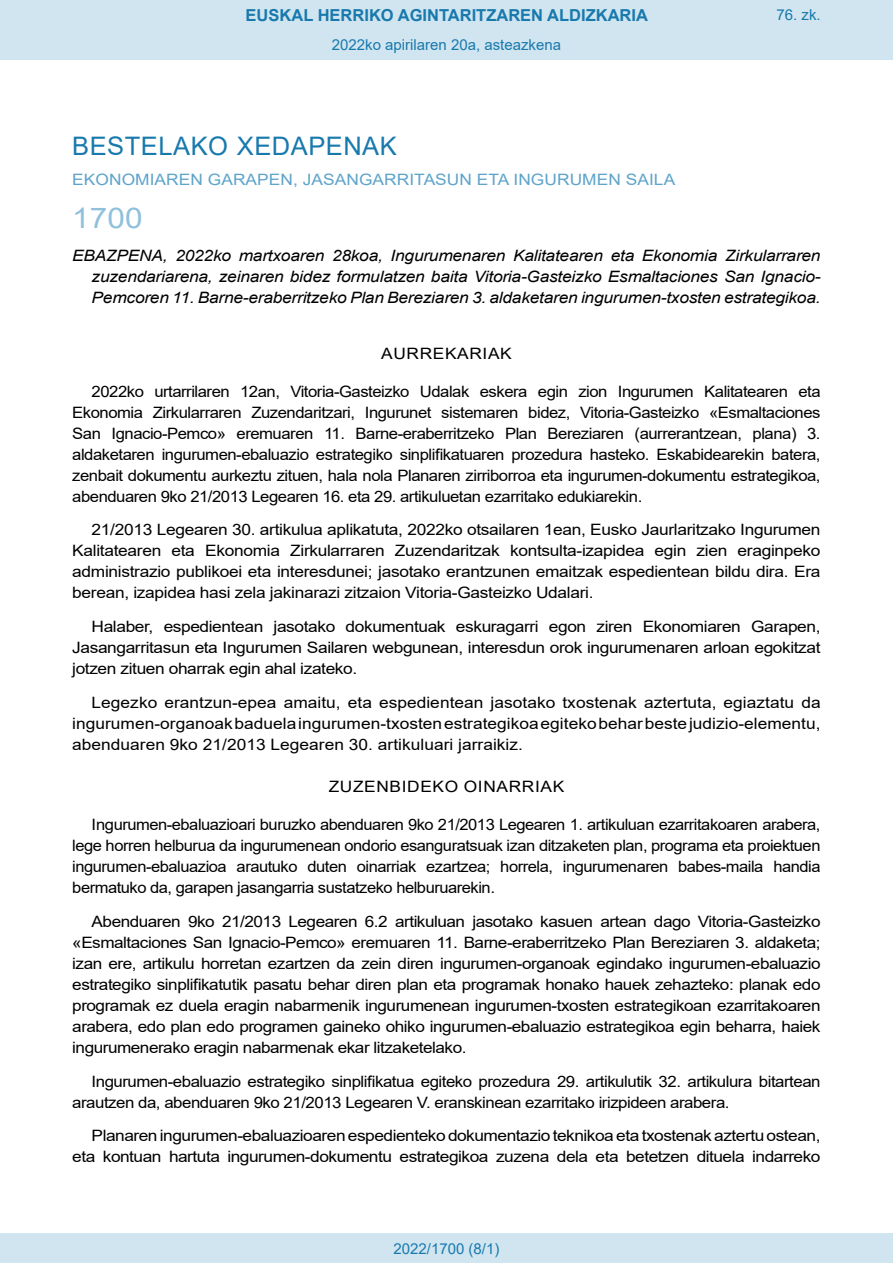
<style>
.page{position:relative;width:893px;height:1263px;background:#fff}
.page>*{position:absolute;margin:0;border:0;box-sizing:border-box;transform-origin:0 0}
.BOPVOrden{font:28.5px "Arial";color:#90c0db;scale:1.11 1}
.BOPVSeccion{font:25.5px "Arial";letter-spacing:.02em;color:#1879ad}
.t1{font:700 16.5px "Arial";color:#1879ad}
.BOPVDetalle{font:15.6px/21px "Arial";letter-spacing:-.03em;color:#000;text-align:justify;scale:1.11 1}
.BOPVDetalle-2{font:15.6px/21px "Arial";letter-spacing:-.03em;color:#000;text-align:justify;scale:1.09 1}
.BOPVDetalle-3{font:15.6px/21px "Arial";letter-spacing:-.03em;color:#000;text-align:justify;scale:1.06 1}
.BOPVDetalle-4{font:15.6px/21px "Arial";letter-spacing:-.03em;color:#000;text-align:justify;scale:1.05 1}
.BOPVTitulo{font:italic 15.6px/21px "Arial";letter-spacing:-.015em;color:#000;text-align:justify;scale:1.11 1}
.BOPVDetalle-5{font:15.6px/21px "Arial";letter-spacing:-.03em;color:#000;scale:1.07 1}
.BOPVOrganismo{font:15.6px "Arial";letter-spacing:.005em;color:#5ea4ca;scale:1.11 1}
.BOPVClave{font:15.6px "Arial";letter-spacing:.035em;color:#000;scale:1.11 1}
.Paginacion_Centro{font:15px "Arial";color:#1879ad}
</style>
<div class="page">
<div style="left:0;top:0;width:893px;height:60px;background:#d0e5f0"></div>
<div style="left:0;top:1233px;width:893px;height:30px;background:#d0e5f0"></div>
<p class="t1" style="left:246px;top:3px;width:404px">EUSKAL HERRIKO AGINTARITZAREN ALDIZKARIA</p>
<p class="Paginacion_Centro" style="left:332px;top:35px;width:231px">2022ko apirilaren 20a, asteazkena</p>
<p class="Paginacion_Centro" style="left:776px;top:5px;width:46px">76. zk.</p>
<p class="BOPVSeccion" style="left:72px;top:128px;width:326px">BESTELAKO XEDAPENAK</p>
<p class="BOPVOrganismo" style="left:72px;top:169px;width:545px">EKONOMIAREN GARAPEN, JASANGARRITASUN ETA INGURUMEN SAILA</p>
<p class="BOPVOrden" style="left:72px;top:198px;width:65px">1700</p>
<p class="BOPVTitulo" style="left:92px;top:246px;width:658px;text-indent:-19px">EBAZPENA, 2022ko martxoaren 28koa, Ingurumenaren Kalitatearen eta Ekonomia Zirkularraren zuzendariarena, zeinaren bidez formulatzen baita Vitoria-Gasteizko Esmaltaciones San Ignacio-Pemcoren 11. Barne-eraberritzeko Plan Bereziaren 3. aldaketaren ingurumen-txosten estrategikoa.</p>
<p class="BOPVClave" style="left:381px;top:342px;width:119px">AURREKARIAK</p>
<p class="BOPVDetalle-3" style="left:72px;top:380px;width:707px;text-indent:19px">2022ko urtarrilaren 12an, Vitoria-Gasteizko Udalak eskera egin zion Ingurumen Kalitatearen eta Ekonomia Zirkularraren Zuzendaritzari, Ingurunet sistemaren bidez, Vitoria-Gasteizko «Esmaltaciones San Ignacio-Pemco» eremuaren 11. Barne-eraberritzeko Plan Bereziaren (aurrerantzean, plana) 3. aldaketaren ingurumen-ebaluazio estrategiko sinplifikatuaren prozedura hasteko. Eskabidearekin batera, zenbait dokumentu aurkeztu zituen, hala nola Planaren zirriborroa eta ingurumen-dokumentu estrategikoa, abenduaren 9ko 21/2013 Legearen 16. eta 29. artikuluetan ezarritako edukiarekin.</p>
<p class="BOPVDetalle" style="left:72px;top:519px;width:676px;text-indent:19px">21/2013 Legearen 30. artikulua aplikatuta, 2022ko otsailaren 1ean, Eusko Jaurlaritzako Ingurumen Kalitatearen eta Ekonomia Zirkularraren Zuzendaritzak kontsulta-izapidea egin zien eraginpeko administrazio publikoei eta interesdunei; jasotako erantzunen emaitzak espedientean bildu dira. Era berean, izapidea hasi zela jakinarazi zitzaion Vitoria-Gasteizko Udalari.</p>
<p class="BOPVDetalle" style="left:72px;top:616px;width:676px;text-indent:19px">Halaber, espedientean jasotako dokumentuak eskuragarri egon ziren Ekonomiaren Garapen, Jasangarritasun eta Ingurumen Sailaren webgunean, interesdun orok ingurumenaren arloan egokitzat jotzen zituen oharrak egin ahal izateko.</p>
<p class="BOPVDetalle" style="left:72px;top:692px;width:676px;text-indent:19px">Legezko erantzun-epea amaitu, eta espedientean jasotako txostenak aztertuta, egiaztatu da ingurumen-organoak baduela ingurumen-txosten estrategikoa egiteko behar beste judizio-elementu, abenduaren 9ko 21/2013 Legearen 30. artikuluari jarraikiz.</p>
<p class="BOPVClave" style="left:329px;top:776px;width:214px">ZUZENBIDEKO OINARRIAK</p>
<p class="BOPVDetalle-4" style="left:72px;top:814px;width:714px;text-indent:19px">Ingurumen-ebaluazioari buruzko abenduaren 9ko 21/2013 Legearen 1. artikuluan ezarritakoaren arabera, lege horren helburua da ingurumenean ondorio esanguratsuak izan ditzaketen plan, programa eta proiektuen ingurumen-ebaluazioa arautuko duten oinarriak ezartzea; horrela, ingurumenaren babes-maila handia bermatuko da, garapen jasangarria sustatzeko helburuarekin.</p>
<p class="BOPVDetalle-2" style="left:72px;top:911px;width:688px;text-indent:19px">Abenduaren 9ko 21/2013 Legearen 6.2 artikuluan jasotako kasuen artean dago Vitoria-Gasteizko «Esmaltaciones San Ignacio-Pemco» eremuaren 11. Barne-eraberritzeko Plan Bereziaren 3. aldaketa; izan ere, artikulu horretan ezartzen da zein diren ingurumen-organoak egindako ingurumen-ebaluazio estrategiko sinplifikatutik pasatu behar diren plan eta programak honako hauek zehazteko: planak edo programak ez duela eragin nabarmenik ingurumenean ingurumen-txosten estrategikoan ezarritakoaren arabera, edo plan edo programen gaineko ohiko ingurumen-ebaluazio estrategikoa egin beharra, haiek ingurumenerako eragin nabarmenak ekar litzaketelako.</p>
<p class="BOPVDetalle-5" style="left:72px;top:1070px;width:701px;text-indent:19px">Ingurumen-ebaluazio estrategiko sinplifikatua egiteko prozedura 29. artikulutik 32. artikulura bitartean arautzen da, abenduaren 9ko 21/2013 Legearen V. eranskinean ezarritako irizpideen arabera.</p>
<p class="BOPVDetalle" style="left:72px;top:1125px;width:676px;text-align:right">Planaren ingurumen-ebaluazioaren espedienteko dokumentazio teknikoa eta txostenak aztertu ostean, eta kontuan hartuta ingurumen-dokumentu estrategikoa zuzena dela eta betetzen dituela indarreko</p>
<p class="Paginacion_Centro" style="left:393px;top:1238px;width:107px">2022/1700 (8/1)</p>
</div>
